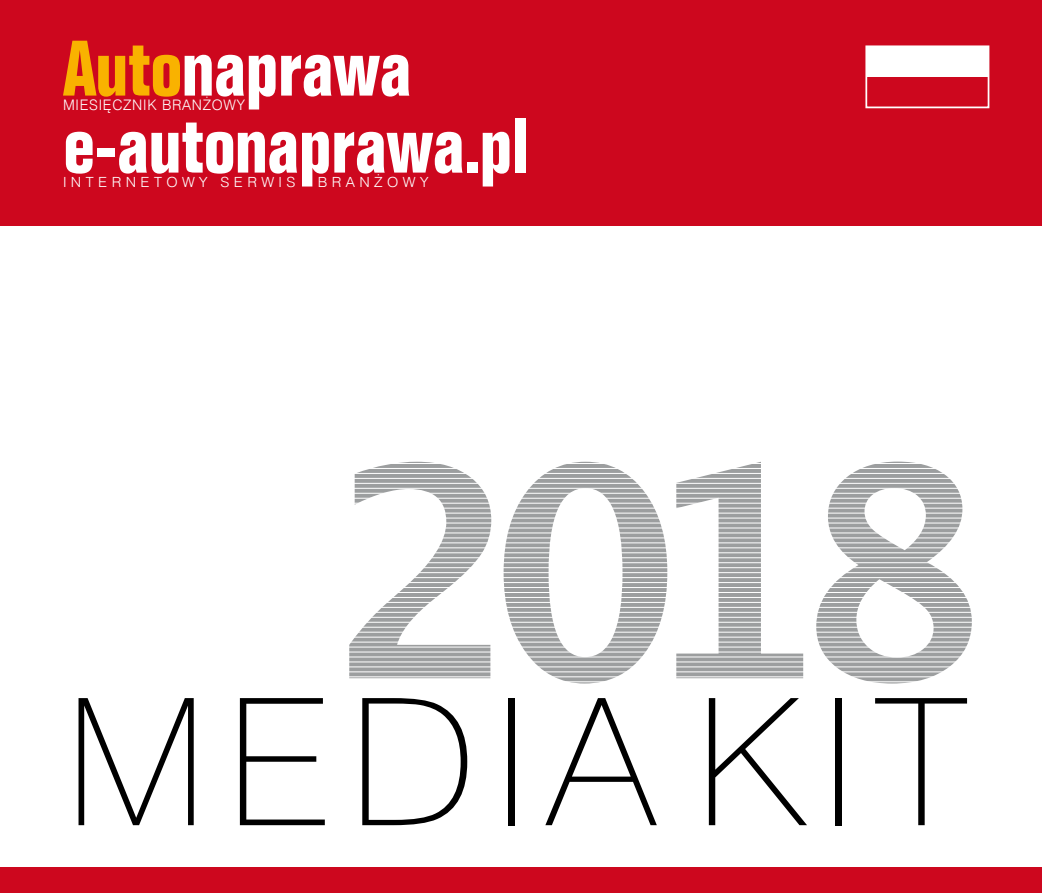
<style>
.page{position:relative;width:1042px;height:893px;background:#fff}
.page>*{position:absolute;margin:0;border:0;box-sizing:border-box;transform-origin:0 0}
.t1{font:700 292.25px "Lucida Grande";color:#9c9e9f}
.t2{font:176.75px "Swis 721 Th EU";letter-spacing:.08em;color:#000;scale:1.07 1}
.t3{font:77px/77px "Folio Bd Cn EU";letter-spacing:-.02em;color:#fff}
.t4{font:14.53px "Swis 721 Lt EU";letter-spacing:.05em;color:#fff}
.t5{font:14px "Swis 721 Lt EU";letter-spacing:.3em;color:#fff;scale:1.06 1}
.s1{color:#f9b200}
</style>
<div class="page">
<div style="left:0;top:0;width:1042px;height:226px;background:#cd071e"></div>
<div style="left:0;top:867px;width:1042px;height:26px;background:#cd071e"></div>
<div style="left:865px;top:45px;width:124px;height:63px;border:2px solid #fff"></div>
<div style="left:867px;top:47px;width:121px;height:30px;background:#fff"></div>
<p class="t3" style="left:63px;top:31px;width:468px"><span class="s1">Auto</span>naprawa e-autonaprawa.pl</p>
<p class="t4" style="left:63px;top:96px;width:183px">MIESIĘCZNIK BRANŻOWY</p>
<p class="t5" style="left:63px;top:173px;width:221px">INTERNETOWY SERWIS</p>
<p class="t5" style="left:318px;top:173px;width:106px">BRANŻOWY</p>
<h1 class="t1" style="left:328px;top:337px;width:662px">2018</h1>
<h2 class="t2" style="left:63px;top:655px;width:848px">MEDIA KIT</h2>
</div>
